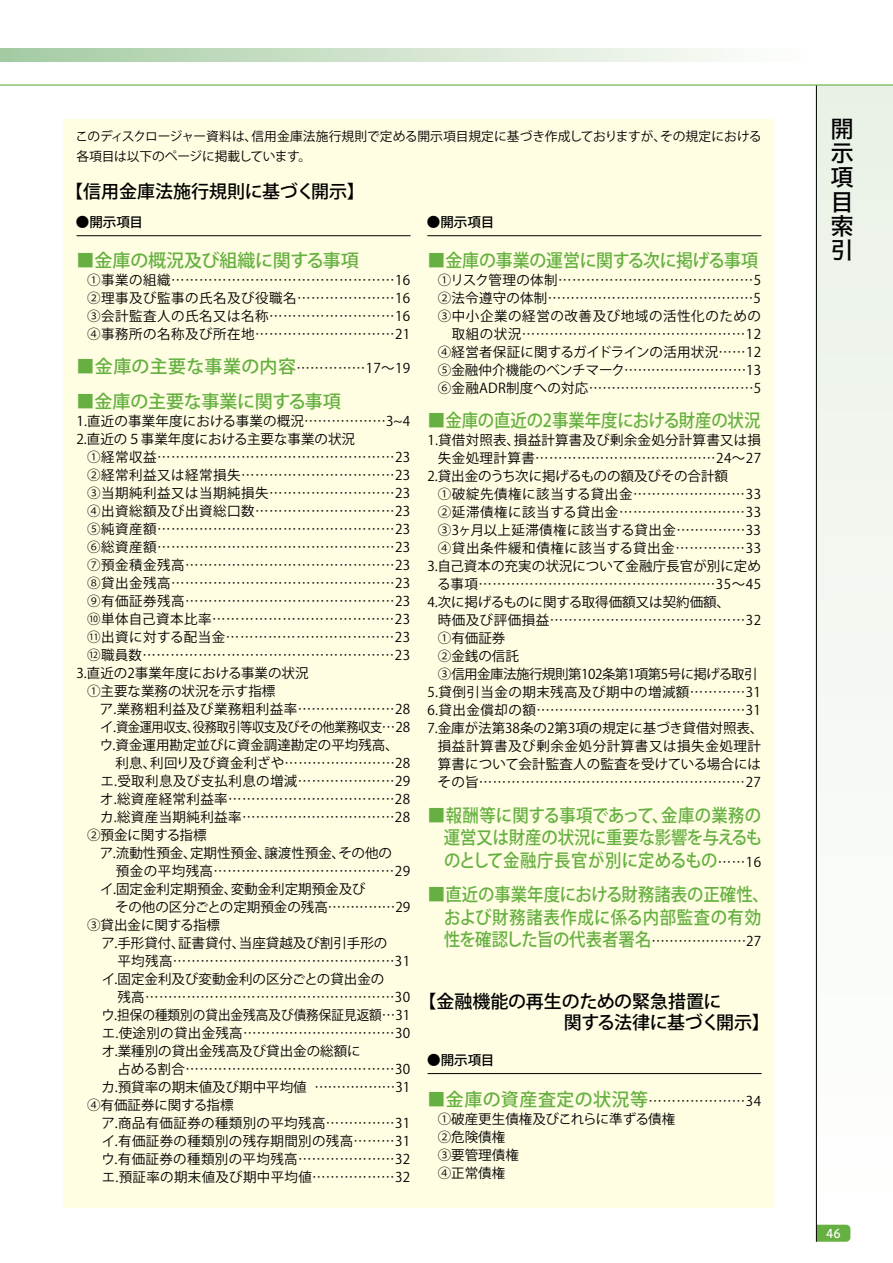
<style>
.page{position:relative;width:893px;height:1263px;background:#fff}
.page>*{position:absolute;margin:0;border:0;box-sizing:border-box;transform-origin:0 0}
.t1{font:24px/24.2px "Hiragino UD Sans Std W5";color:#000}
.t2{font:500 18px/22.5px "Koz Go Pro";color:#65b041}
.t3{font:500 18px/22.5px "Koz Go Pro";color:#65b041;scale:.91 1}
.t4{font:500 18px/21px "Koz Go Pro";letter-spacing:-.01em;color:#000}
.t5{font:500 18px "Koz Go Pro";letter-spacing:-.02em;color:#65b041}
.t6{font:500 18px "Koz Go Pro";letter-spacing:.03em;color:#65b041}
.t7{font:13.5px/18px "Koz Go Pro";letter-spacing:.005em;color:#000;text-align:justify}
.t8{font:13.5px "Koz Go Pro";letter-spacing:.035em;color:#000}
.t9{font:13.5px "Koz Go Pro";letter-spacing:.03em;color:#000}
.t10{font:13.5px "Koz Go Pro";letter-spacing:.045em;color:#000}
.t11{font:13.5px "Koz Go Pro";letter-spacing:.025em;color:#000}
.t12{font:13.5px "Koz Go Pro";letter-spacing:.04em;color:#000}
.t13{font:13.5px "Koz Go Pro";letter-spacing:-.035em;color:#000}
.t14{font:13.5px "Koz Go Pro";letter-spacing:-.04em;color:#000}
.t15{font:500 13.5px "Koz Go Pro";color:#000}
.t16{font:13.5px "Koz Go Pro";letter-spacing:.005em;color:#000;scale:.91 1}
.t17{font:12.75px "Koz Go Pr 6 N";letter-spacing:.01em;color:#000}
.t18{font:12.75px/20.2px "Koz Go Pr 6 N";letter-spacing:-.01em;color:#000}
.t19{font:12px "Hiragino UD Sans Std W5";color:#fff}
</style>
<div class="page">
<div style="left:64px;top:119px;width:710px;height:1089px;background:#fffde2"></div>
<div style="left:816px;top:85px;width:77px;height:1178px;background:#f4f8f3"></div>
<svg style="left:817px;top:1225px;width:33px;height:17px"></svg>
<hr style="left:816px;top:85px;width:1px;height:1157px;background:#000">
<hr style="left:77px;top:235px;width:334px;height:1px;background:#000">
<hr style="left:427px;top:235px;width:334px;height:1px;background:#000">
<hr style="left:428px;top:1073px;width:334px;height:1px;background:#000">
<svg style="left:0;top:48px;width:729px;height:14px;background:#cee2cb"></svg>
<hr style="left:0;top:84px;width:893px;height:2px;background:#65b041">
<p class="t18" style="left:76px;top:126px;width:237px">このディスクロージャー資料は、<br>各項目は以下のページに掲載しています。</p>
<p class="t17" style="left:251px;top:129px;width:416px">信用金庫法施行規則で定める開示項目規定に基づき作成しておりますが、</p>
<p class="t17" style="left:660px;top:129px;width:103px">その規定における</p>
<h2 class="t4" style="left:65px;top:182px;width:301px">【信用金庫法施行規則に基づく開示【</h2>
<p class="t15" style="left:76px;top:214px;width:69px">●開示項目</p>
<h2 class="t2" style="left:77px;top:250px;width:284px">■金庫の概況及び組織に関する事項</h2>
<p class="t7" style="left:87px;top:271px;width:325px">①事業の組織................................................16<br>②理事及び監事の氏名及び役職名.....................16<br>③会計監査人の氏名又は名称...........................16<br>④事務所の名称及び所在地..............................21</p>
<p class="t7" style="left:296px;top:359px;width:115px">...............17~19</p>
<h2 class="t2" style="left:77px;top:356px;width:221px">■金庫の主要な事業の内容</h2>
<h2 class="t2" style="left:77px;top:391px;width:266px">■金庫の主要な事業に関する事項</h2>
<p class="t7" style="left:77px;top:412px;width:335px">1.直近の事業年度における事業の概況... ... ... ... ... ... ~3 4<br>2.直近の５事業年度における主要な事業の状況</p>
<p class="t7" style="left:87px;top:448px;width:325px">①経常収益...................................................23</p>
<p class="t8" style="left:87px;top:466px;width:325px">②経常利益又は経常損失.................................23</p>
<p class="t8" style="left:87px;top:484px;width:325px">③当期純利益又は当期純損失...........................23</p>
<p class="t8" style="left:87px;top:502px;width:325px">④出資総額及び出資総口数..............................23</p>
<p class="t7" style="left:87px;top:520px;width:325px">⑤純資産額...................................................23</p>
<p class="t7" style="left:87px;top:538px;width:325px">⑥総資産額...................................................23</p>
<p class="t8" style="left:87px;top:556px;width:325px">⑦預金積金残高.............................................23</p>
<p class="t8" style="left:87px;top:574px;width:325px">⑧貸出金残高................................................23</p>
<p class="t8" style="left:87px;top:592px;width:325px">⑨有価証券残高.............................................23</p>
<p class="t12" style="left:87px;top:610px;width:325px">⑩単体自己資本比率.......................................23</p>
<p class="t10" style="left:87px;top:628px;width:325px">⑪出資に対する配当金....................................23</p>
<p class="t7" style="left:87px;top:646px;width:325px">⑫職員数......................................................23</p>
<p class="t7" style="left:77px;top:664px;width:234px">3.直近の2事業年度における事業の状況</p>
<p class="t7" style="left:87px;top:682px;width:190px">①主要な業務の状況を示す指標</p>
<p class="t9" style="left:100px;top:700px;width:312px">ア.業務粗利益及び業務粗利益率.....................28</p>
<p class="t13" style="left:100px;top:718px;width:312px">イ.資金運用収支役務取引等収支及びその他業務収支...28</p>
<p class="t16" style="left:187px;top:718px;width:15px">、</p>
<p class="t7" style="left:100px;top:736px;width:300px">ウ.資金運用勘定並びに資金調達勘定の平均残高、</p>
<p class="t11" style="left:150px;top:754px;width:262px">利回り及び資金利ざや........................28</p>
<p class="t7" style="left:115px;top:754px;width:42px">利息、</p>
<p class="t9" style="left:100px;top:772px;width:311px">エ.受取利息及び支払利息の増減.....................29</p>
<p class="t9" style="left:100px;top:790px;width:311px">オ.総資産経常利益率....................................28</p>
<p class="t9" style="left:100px;top:808px;width:312px">カ.総資産当期純利益率.................................28</p>
<p class="t7" style="left:87px;top:826px;width:121px">②預金に関する指標</p>
<p class="t7" style="left:338px;top:844px;width:55px">その他の</p>
<p class="t7" style="left:100px;top:844px;width:98px">ア.流動性預金、</p>
<p class="t8" style="left:102px;top:862px;width:310px">　預金の平均残高.......................................29</p>
<p class="t7" style="left:231px;top:880px;width:136px">変動金利定期預金及び</p>
<p class="t7" style="left:190px;top:844px;width:82px">定期性預金、</p>
<p class="t7" style="left:264px;top:844px;width:82px">譲渡性預金、</p>
<p class="t7" style="left:100px;top:880px;width:138px">イ.固定金利定期預金、</p>
<p class="t7" style="left:102px;top:898px;width:310px">　その他の区分ごとの定期預金の残高...............29</p>
<p class="t7" style="left:87px;top:916px;width:135px">③貸出金に関する指標</p>
<p class="t7" style="left:239px;top:934px;width:150px">当座貸越及び割引手形の</p>
<p class="t7" style="left:101px;top:934px;width:85px">ア.手形貸付、</p>
<p class="t7" style="left:103px;top:952px;width:308px">　平均残高................................................31</p>
<p class="t7" style="left:102px;top:970px;width:284px">イ.固定金利及び変動金利の区分ごとの貸出金の</p>
<p class="t7" style="left:103px;top:988px;width:308px">　残高......................................................30</p>
<p class="t7" style="left:101px;top:1006px;width:310px">ウ.担保の種類別の貸出金残高及び債務保証見返額...31</p>
<p class="t11" style="left:102px;top:1024px;width:310px">エ.使途別の貸出金残高.................................30</p>
<p class="t7" style="left:102px;top:1042px;width:261px">オ.業種別の貸出金残高及び貸出金の総額に</p>
<p class="t7" style="left:104px;top:1060px;width:308px">　占める割合.............................................30</p>
<p class="t7" style="left:314px;top:1078px;width:97px">..................31</p>
<p class="t7" style="left:178px;top:934px;width:69px">証書貸付、</p>
<p class="t7" style="left:87px;top:1078px;width:221px;text-indent:15px">カ.預貸率の期末値及び期中平均値<br>④有価証券に関する指標</p>
<p class="t7" style="left:101px;top:1114px;width:311px">ア.商品有価証券の種類別の平均残高...............31イ.有価証券の種類別の残存期間別の残高.........31ウ.有価証券の種類別の平均残高.....................32エ.預証率の期末値及び期中平均値..................32</p>
<p class="t15" style="left:427px;top:214px;width:69px">●開示項目</p>
<h2 class="t5" style="left:427px;top:248px;width:332px">■金庫の事業の運営に関する次に掲げる事項</h2>
<p class="t7" style="left:438px;top:271px;width:325px">①リスク管理の体制..........................................5<br>②法令遵守の体制.............................................5<br>③中小企業の経営の改善及び地域の活性化のための　取組の状況................................................12<br>④経営者保証に関するガイドラインの活用状況......12<br>⑤金融仲介機能のベンチマーク...........................13<br>⑥金融ADR制度への対応....................................5</p>
<h2 class="t2" style="left:427px;top:410px;width:335px">■金庫の直近の2事業年度における財産の状況</h2>
<p class="t7" style="left:514px;top:431px;width:249px">損益計算書及び剰余金処分計算書又は損</p>
<p class="t7" style="left:427px;top:431px;width:94px">1.貸借対照表、</p>
<p class="t9" style="left:438px;top:449px;width:325px">失金処理計算書.......................................24~27</p>
<p class="t7" style="left:427px;top:467px;width:302px">2.貸出金のうち次に掲げるものの額及びその合計額</p>
<p class="t10" style="left:438px;top:485px;width:325px">①破綻先債権に該当する貸出金........................33</p>
<p class="t10" style="left:438px;top:503px;width:325px">②延滞債権に該当する貸出金...........................33</p>
<p class="t9" style="left:438px;top:521px;width:325px">③3ヶ月以上延滞債権に該当する貸出金...............33</p>
<p class="t10" style="left:438px;top:539px;width:325px">④貸出条件緩和債権に該当する貸出金...............33</p>
<p class="t7" style="left:427px;top:557px;width:335px">3.自己資本の充実の状況について金融庁長官が別に定め</p>
<p class="t7" style="left:437px;top:575px;width:326px">る事項...................................................35~45</p>
<p class="t7" style="left:427px;top:593px;width:304px">4.次に掲げるものに関する取得価額又は契約価額、</p>
<p class="t8" style="left:438px;top:611px;width:325px">時価及び評価損益..........................................32</p>
<p class="t7" style="left:438px;top:629px;width:69px">①有価証券</p>
<p class="t7" style="left:438px;top:647px;width:82px">②金銭の信託</p>
<p class="t14" style="left:438px;top:665px;width:321px">③信用金庫法施行規則第102条第1項第5号に掲げる取引</p>
<p class="t8" style="left:427px;top:683px;width:335px">5.貸倒引当金の期末残高及び期中の増減額............31</p>
<p class="t8" style="left:427px;top:701px;width:335px">6.貸出金償却の額.............................................31</p>
<p class="t7" style="left:427px;top:719px;width:337px">7.金庫が法第38条の第2 3項の規定に基づき貸借対照表、</p>
<p class="t10" style="left:438px;top:737px;width:325px">損益計算書及び剰余金処分計算書又は損失金処理計</p>
<p class="t7" style="left:438px;top:755px;width:325px">算書について会計監査人の監査を受けている場合には</p>
<p class="t7" style="left:438px;top:773px;width:325px">その旨.........................................................27</p>
<h2 class="t2" style="left:427px;top:805px;width:335px">■報酬等に関する事項であって金庫の業務の</h2>
<h2 class="t3" style="left:427px;top:805px;width:370px;text-indent:225px">、<br>　運営又は財産の状況に重要な影響を与えるも</h2>
<p class="t7" style="left:718px;top:853px;width:45px">......16</p>
<h2 class="t3" style="left:427px;top:850px;width:320px">　のとして金融庁長官が別に定めるもの</h2>
<h2 class="t2" style="left:427px;top:884px;width:343px">■直近の事業年度における財務諸表の正確性、　および財務諸表作成に係る内部監査の有効</h2>
<p class="t7" style="left:651px;top:932px;width:111px">.....................27</p>
<h2 class="t3" style="left:427px;top:929px;width:248px">　性を確認した旨の代表者署名</h2>
<h2 class="t4" style="left:564px;top:992px;width:208px;text-indent:-145px">【金融機能の再生のための緊急措置に<br>関する法律に基づく開示【</h2>
<p class="t15" style="left:427px;top:1051px;width:69px">●開示項目</p>
<h2 class="t6" style="left:427px;top:1088px;width:222px">■金庫の資産査定の状況等</h2>
<p class="t7" style="left:438px;top:1110px;width:239px;text-align:left">①破産更生債権及びこれらに準ずる債権<br>②危険債権<br>③要管理債権<br>④正常債権</p>
<p class="t7" style="left:649px;top:1092px;width:114px">.....................34</p>
<h1 class="t1" style="left:830px;top:116px;width:25px">開示項目索引</h1>
<p class="t19" style="left:826px;top:1224px;width:16px">46</p>
</div>
